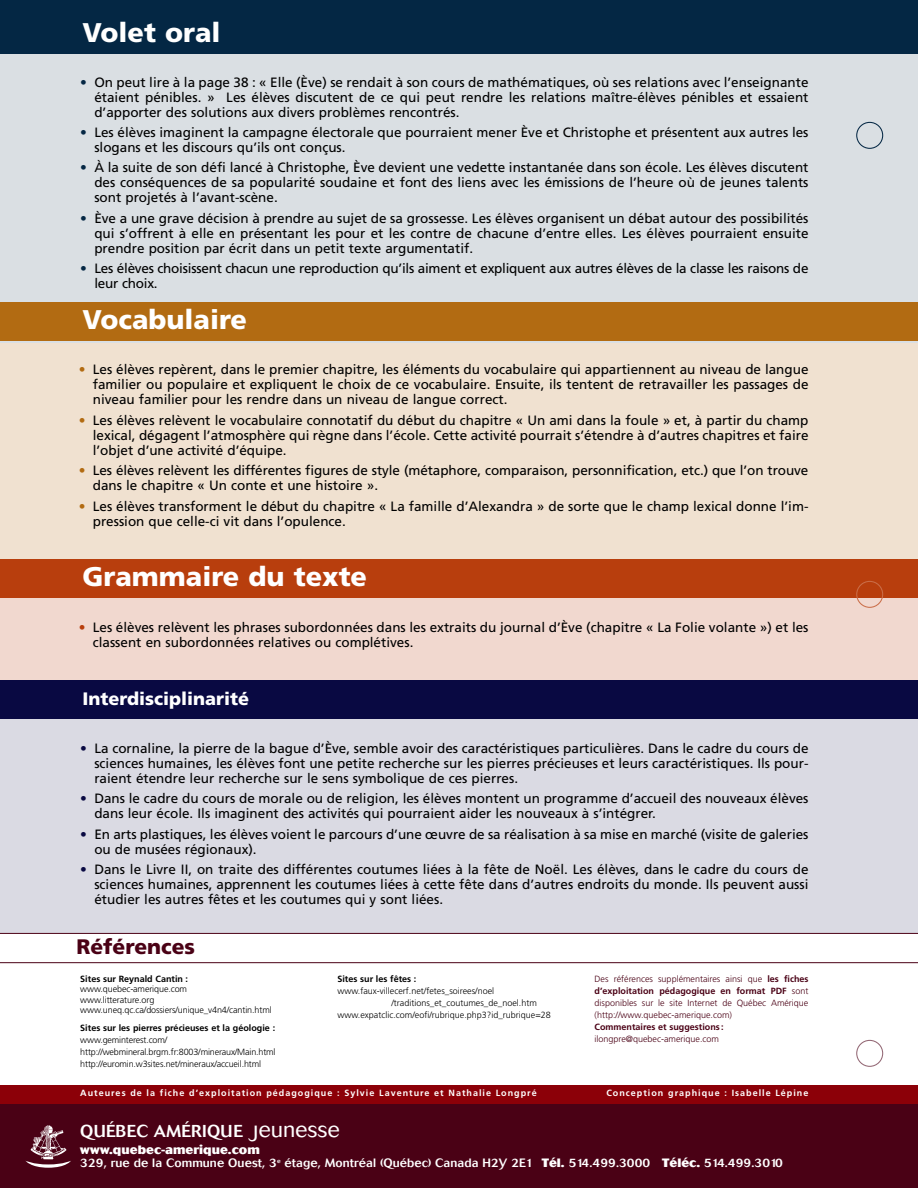
<style>
.page{position:relative;width:918px;height:1188px;background:#fff}
.page>*{position:absolute;margin:0;border:0;box-sizing:border-box;transform-origin:0 0}
.t1{font:900 27px "Frutiger";color:#fff}
.t2{font:900 21px "Frutiger";color:#4a0115}
.t3{font:900 18px "Frutiger";color:#fff}
.t4{font:500 17.1px "Cosmos";letter-spacing:.02em;color:#fff}
.t5{font:13.5px/15px "Frutiger";color:#000;text-align:justify}
.t6{font:500 12px/13.2px "Cosmos";letter-spacing:.005em;color:#fff}
.t7{font:300 9px/10.5px "Frutiger";letter-spacing:-.01em;color:#000}
.t8{font:300 9px/12px "Frutiger";color:#4a0115;text-align:justify}
.t9{font:700 9px "Frutiger";letter-spacing:.11em;color:#fff}
.t10{font:700 9px "Frutiger";color:#000}
.t11{font:700 9px "Frutiger";color:#4a0115}
.s1{color:#042744}
.s2{color:#b26b12}
.s3{color:#b83e0d}
.s4{color:#090942}
.s5{font-weight:700}
.s6{font-weight:300;font-size:21.75px}
.s7{font-weight:800}
</style>
<div class="page">
<div style="left:0;top:321px;width:918px;height:282px;background:#f0e1d0"></div>
<div style="left:0;top:591px;width:918px;height:138px;background:#f1d8cf"></div>
<div style="left:0;top:1087px;width:918px;height:101px;background:#4a0115"></div>
<div style="left:0;top:31px;width:918px;height:312px;background:#dadfe3"></div>
<svg style="left:25px;top:1125px;width:46px;height:43px"></svg>
<div style="left:0;top:1086px;width:918px;height:18px;background:#8c0008"></div>
<div style="left:0;top:0;width:918px;height:53px;background:#042744"></div>
<div style="left:0;top:302px;width:918px;height:39px;background:#b26b12"></div>
<div style="left:0;top:559px;width:918px;height:39px;background:#b83e0d"></div>
<div style="left:0;top:706px;width:918px;height:246px;background:#dadae3"></div>
<div style="left:0;top:681px;width:918px;height:38px;background:#090942"></div>
<svg style="left:856px;top:1040px;width:27px;height:27px"></svg>
<svg style="left:856px;top:581px;width:27px;height:27px"></svg>
<svg style="left:856px;top:122px;width:27px;height:27px"></svg>
<div style="left:0;top:933px;width:918px;height:30px;background:#fff"></div>
<h1 class="t1" style="left:82px;top:22px;width:140px">Volet oral</h1>
<p class="t5" style="left:94px;top:75px;width:716px;text-indent:-14px"><span class="s1">•</span> On peut lire à la page 38 : « Elle (Ève) se rendait à son cours de mathématiques, où ses relations avec l’enseignante étaient pénibles. » Les élèves discutent de ce qui peut rendre les relations maître-élèves pénibles et essaient d’apporter des solutions aux divers problèmes rencontrés.</p>
<p class="t5" style="left:94px;top:126px;width:716px;text-indent:-14px"><span class="s1">•</span> Les élèves imaginent la campagne électorale que pourraient mener Ève et Christophe et présentent aux autres les slogans et les discours qu’ils ont conçus.</p>
<p class="t5" style="left:94px;top:161px;width:716px;text-indent:-14px"><span class="s1">•</span> À la suite de son défi lancé à Christophe, Ève devient une vedette instantanée dans son école. Les élèves discutent des conséquences de sa popularité soudaine et font des liens avec les émissions de l’heure où de jeunes talents sont projetés à l’avant-scène.</p>
<p class="t5" style="left:94px;top:212px;width:716px;text-indent:-14px"><span class="s1">•</span> Ève a une grave décision à prendre au sujet de sa grossesse. Les élèves organisent un débat autour des possibilités qui s’offrent à elle en présentant les pour et les contre de chacune d’entre elles. Les élèves pourraient ensuite prendre position par écrit dans un petit texte argumentatif.</p>
<p class="t5" style="left:94px;top:262px;width:716px;text-indent:-14px"><span class="s1">•</span> Les élèves choisissent chacun une reproduction qu’ils aiment et expliquent aux autres élèves de la classe les raisons de leur choix.</p>
<h1 class="t1" style="left:82px;top:309px;width:166px">Vocabulaire</h1>
<p class="t5" style="left:93px;top:363px;width:717px;text-indent:-14px"><span class="s2">•</span> Les élèves repèrent, dans le premier chapitre, les éléments du vocabulaire qui appartiennent au niveau de langue familier ou populaire et expliquent le choix de ce vocabulaire. Ensuite, ils tentent de retravailler les passages de niveau familier pour les rendre dans un niveau de langue correct.</p>
<p class="t5" style="left:93px;top:414px;width:717px;text-indent:-14px"><span class="s2">•</span> Les élèves relèvent le vocabulaire connotatif du début du chapitre « Un ami dans la foule » et, à partir du champ lexical, dégagent l’atmosphère qui règne dans l’école. Cette activité pourrait s’étendre à d’autres chapitres et faire l’objet d’une activité d’équipe.</p>
<p class="t5" style="left:93px;top:464px;width:717px;text-indent:-14px"><span class="s2">•</span> Les élèves relèvent les différentes figures de style (métaphore, comparaison, personnification, etc.) que l’on trouve dans le chapitre « Un conte et une histoire ».</p>
<p class="t5" style="left:93px;top:499px;width:717px;text-indent:-14px"><span class="s2">•</span> Les élèves transforment le début du chapitre « La famille d’Alexandra » de sorte que le champ lexical donne l’im&shy;pression que celle-ci vit dans l’opulence.</p>
<h1 class="t1" style="left:82px;top:566px;width:286px">Grammaire du texte</h1>
<p class="t5" style="left:93px;top:621px;width:717px;text-indent:-14px"><span class="s3">•</span> Les élèves relèvent les phrases subordonnées dans les extraits du journal d’Ève (chapitre « La Folie volante ») et les classent en subordonnées relatives ou complétives.</p>
<h3 class="t3" style="left:82px;top:691px;width:168px">Interdisciplinarité</h3>
<p class="t5" style="left:94px;top:742px;width:716px;text-indent:-14px"><span class="s4">•</span> La cornaline, la pierre de la bague d’Ève, semble avoir des caractéristiques particulières. Dans le cadre du cours de sciences humaines, les élèves font une petite recherche sur les pierres précieuses et leurs caractéristiques. Ils pour&shy;raient étendre leur recherche sur le sens symbolique de ces pierres.</p>
<p class="t5" style="left:94px;top:792px;width:716px;text-indent:-14px"><span class="s4">•</span> Dans le cadre du cours de morale ou de religion, les élèves montent un programme d’accueil des nouveaux élèves dans leur école. Ils imaginent des activités qui pourraient aider les nouveaux à s’intégrer.</p>
<p class="t5" style="left:94px;top:827px;width:716px;text-indent:-14px"><span class="s4">•</span> En arts plastiques, les élèves voient le parcours d’une œuvre de sa réalisation à sa mise en marché (visite de galeries ou de musées régionaux).</p>
<p class="t5" style="left:94px;top:863px;width:716px;text-indent:-14px"><span class="s4">•</span> Dans le Livre II, on traite des différentes coutumes liées à la fête de Noël. Les élèves, dans le cadre du cours de sciences humaines, apprennent les coutumes liées à cette fête dans d’autres endroits du monde. Ils peuvent aussi étudier les autres fêtes et les coutumes qui y sont liées.</p>
<h2 class="t2" style="left:76px;top:938px;width:120px">Références</h2>
<p class="t10" style="left:80px;top:975px;width:109px">Sites sur Reynald Cantin :</p>
<p class="t7" style="left:80px;top:985px;width:193px">www.quebec-amerique.com<br>www.litterature.org www.uneq.qc.ca/dossiers/unique_v4n4/cantin.html</p>
<p class="t10" style="left:80px;top:1024px;width:196px">Sites sur les pierres précieuses et la géologie :</p>
<p class="t7" style="left:80px;top:1034px;width:197px;line-height:12px">www.geminterest.com/ http://webmineral.brgm.fr:8003/mineraux/Main.html http://euromin.w3sites.net/mineraux/accueil.html</p>
<p class="t10" style="left:337px;top:975px;width:80px">Sites sur les fêtes :</p>
<p class="t7" style="left:337px;top:986px;width:158px">www.faux-villecerf.net/fetes_soirees/noel</p>
<p class="t7" style="left:391px;top:998px;width:147px">/traditions_et_coutumes_de_noel.htm</p>
<p class="t7" style="left:337px;top:1010px;width:215px">www.expatclic.com/eofi/rubrique.php3?id_rubrique=28</p>
<p class="t8" style="left:595px;top:973px;width:215px">Des références supplémentaires ainsi que <span class="s5">les fiches d’exploitation pédagogique en format PDF</span> sont disponibles sur le site Internet de Québec Amérique (http://www.quebec-amerique.com)</p>
<p class="t11" style="left:595px;top:1023px;width:131px">Commentaires et suggestions :</p>
<p class="t8" style="left:595px;top:1033px;width:126px">ilongpre@quebec-amerique.com</p>
<p class="t9" style="left:80px;top:1090px;width:458px">Auteures de la fiche d’exploitation pédagogique : Sylvie Laventure et Nathalie Longpré</p>
<p class="t9" style="left:606px;top:1090px;width:203px">Conception graphique : Isabelle Lépine</p>
<p class="t4" style="left:80px;top:1125px;width:261px">QUÉBEC AMÉRIQUE <span class="s6">Jeunesse</span></p>
<p class="t6" style="left:80px;top:1144px;width:704px"><span class="s7">www.quebec-amerique.com<br></span>329, rue de la Commune Ouest, 3<sup>e</sup> étage, Montréal (Québec) Canada H2Y 2E1 <span class="s7">Tél.</span> 514.499.3000 <span class="s7">Téléc.</span> 514.499.3010</p>
</div>
